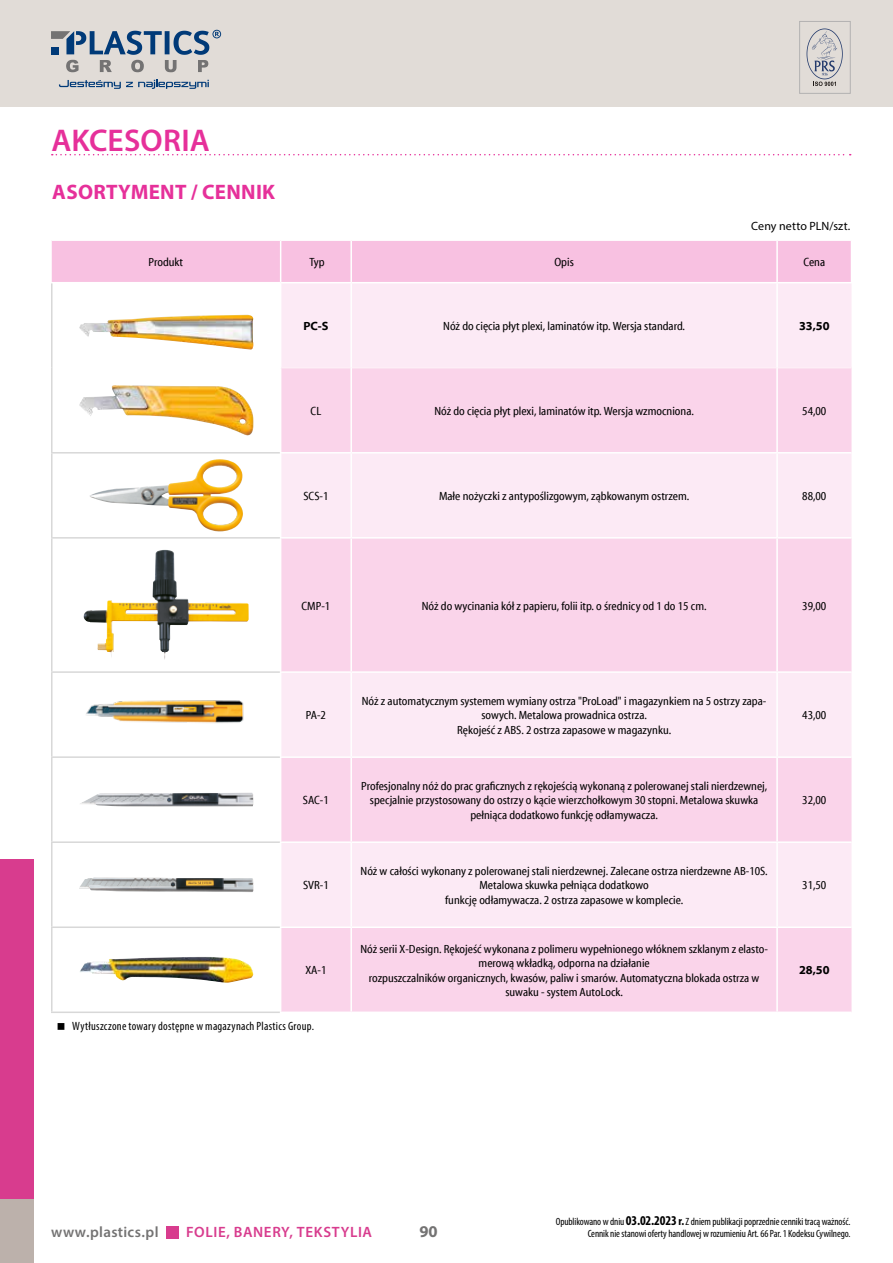
<style>
.page{position:relative;width:893px;height:1263px;background:#fff}
.page>*{position:absolute;margin:0;border:0;box-sizing:border-box;transform-origin:0 0}
.t1{font:600 31.5px "Myriad Pro";letter-spacing:.005em;color:#e6309a}
.t2{font:700 21px "Myriad Pro";letter-spacing:.015em;color:#e6309a}
.t3{font:700 16.5px "Myriad Pro";color:#747373}
.t4{font:600 15px "Myriad Pro";letter-spacing:.045em;color:#d83c8e}
.t5{font:600 15px "Myriad Pro";letter-spacing:.025em;color:#747373}
.t6{font:condensed 12px/14.4px "Myriad Web Pro";color:#000;text-align:center}
.t7{font:condensed 12px "Myriad Pro";letter-spacing:.02em;color:#000}
.t8{font:12px "Myriad Pro";letter-spacing:.01em;color:#000}
.t9{font:700 12px "Myriad Web Pro";color:#000}
.t10{font:condensed 10.5px/12px "Myriad Pro";letter-spacing:-.01em;color:#000;text-align:right}
.s1{font-weight:700;font-size:13.5px}
.s2{font-weight:700;font-size:12px}
</style>
<div class="page">
<div style="left:0;top:859px;width:34px;height:340px;background:#d83c8e"></div>
<div style="left:0;top:0;width:893px;height:106px;background:#e1dcd7"></div>
<svg style="left:51px;top:30px;width:170px;height:42px"></svg>
<svg style="left:59px;top:80px;width:150px;height:9px"></svg>
<svg style="left:807px;top:29px;width:36px;height:57px"></svg>
<div style="left:799px;top:21px;width:51px;height:73px;border:1px solid #b3b2b2"></div>
<div style="left:0;top:1199px;width:34px;height:64px;background:#bcb1ab"></div>
<svg style="left:52px;top:154px;width:799px;height:1px"></svg>
<div style="left:166px;top:1226px;width:12px;height:13px;background:#d83c8e"></div>
<div style="left:52px;top:241px;width:799px;height:41px;background:#f8c1e1"></div>
<div style="left:281px;top:283px;width:570px;height:84px;background:#fceaf5"></div>
<svg style="left:281px;top:368px;width:570px;height:643px;background:#fadcee"></svg>
<hr style="left:280px;top:241px;width:1px;height:41px;background:#fff">
<hr style="left:280px;top:537px;width:71px;height:2px;background:#fff">
<hr style="left:280px;top:756px;width:71px;height:2px;background:#fff">
<hr style="left:350px;top:241px;width:2px;height:41px;background:#fff">
<hr style="left:351px;top:537px;width:426px;height:2px;background:#fff">
<hr style="left:351px;top:756px;width:426px;height:2px;background:#fff">
<hr style="left:776px;top:241px;width:2px;height:41px;background:#fff">
<hr style="left:777px;top:537px;width:74px;height:2px;background:#fff">
<hr style="left:777px;top:756px;width:74px;height:2px;background:#fff">
<hr style="left:51px;top:283px;width:2px;height:85px;background:#d8d8d8">
<hr style="left:51px;top:368px;width:2px;height:84px;background:#d8d8d8">
<hr style="left:51px;top:452px;width:229px;height:1px;background:#d8d8d8">
<hr style="left:51px;top:453px;width:2px;height:84px;background:#d8d8d8">
<hr style="left:51px;top:537px;width:229px;height:2px;background:#d8d8d8">
<hr style="left:51px;top:539px;width:2px;height:132px;background:#d8d8d8">
<hr style="left:51px;top:671px;width:229px;height:2px;background:#d8d8d8">
<hr style="left:51px;top:673px;width:2px;height:83px;background:#d8d8d8">
<hr style="left:51px;top:756px;width:229px;height:2px;background:#d8d8d8">
<hr style="left:51px;top:758px;width:2px;height:83px;background:#d8d8d8">
<hr style="left:51px;top:841px;width:229px;height:2px;background:#d8d8d8">
<hr style="left:51px;top:843px;width:2px;height:83px;background:#d8d8d8">
<hr style="left:51px;top:926px;width:229px;height:2px;background:#d8d8d8">
<hr style="left:51px;top:928px;width:2px;height:83px;background:#d8d8d8">
<hr style="left:51px;top:1011px;width:229px;height:2px;background:#d8d8d8">
<hr style="left:281px;top:367px;width:69px;height:1px;background:#fdeef6">
<hr style="left:352px;top:367px;width:424px;height:1px;background:#fdeef6">
<hr style="left:778px;top:367px;width:73px;height:1px;background:#fdeef6">
<hr style="left:350px;top:283px;width:2px;height:85px;background:#fff">
<hr style="left:776px;top:283px;width:2px;height:85px;background:#fff">
<hr style="left:350px;top:368px;width:2px;height:84px;background:#fff">
<hr style="left:776px;top:368px;width:2px;height:84px;background:#fff">
<hr style="left:280px;top:452px;width:71px;height:1px;background:#fff">
<hr style="left:351px;top:452px;width:426px;height:1px;background:#fff">
<hr style="left:350px;top:453px;width:2px;height:84px;background:#fff">
<hr style="left:777px;top:452px;width:74px;height:1px;background:#fff">
<hr style="left:776px;top:453px;width:2px;height:84px;background:#fff">
<hr style="left:350px;top:539px;width:2px;height:132px;background:#fff">
<hr style="left:776px;top:539px;width:2px;height:132px;background:#fff">
<hr style="left:280px;top:671px;width:71px;height:2px;background:#fff">
<hr style="left:351px;top:671px;width:426px;height:2px;background:#fff">
<hr style="left:350px;top:673px;width:2px;height:83px;background:#fff">
<hr style="left:777px;top:671px;width:74px;height:2px;background:#fff">
<hr style="left:776px;top:673px;width:2px;height:83px;background:#fff">
<hr style="left:350px;top:758px;width:2px;height:83px;background:#fff">
<hr style="left:776px;top:758px;width:2px;height:83px;background:#fff">
<hr style="left:280px;top:841px;width:71px;height:2px;background:#fff">
<hr style="left:351px;top:841px;width:426px;height:2px;background:#fff">
<hr style="left:350px;top:843px;width:2px;height:83px;background:#fff">
<hr style="left:777px;top:841px;width:74px;height:2px;background:#fff">
<hr style="left:776px;top:843px;width:2px;height:83px;background:#fff">
<hr style="left:280px;top:926px;width:71px;height:2px;background:#fff">
<hr style="left:351px;top:926px;width:426px;height:2px;background:#fff">
<hr style="left:350px;top:928px;width:2px;height:83px;background:#fff">
<hr style="left:777px;top:926px;width:74px;height:2px;background:#fff">
<hr style="left:776px;top:928px;width:2px;height:83px;background:#fff">
<img style="left:79px;top:315px;width:175px;height:35px">
<img style="left:79px;top:385px;width:174px;height:51px">
<img style="left:90px;top:459px;width:153px;height:72px">
<img style="left:84px;top:550px;width:165px;height:110px">
<img style="left:86px;top:700px;width:158px;height:23px">
<img style="left:80px;top:793px;width:173px;height:13px">
<img style="left:79px;top:877px;width:174px;height:15px">
<img style="left:80px;top:957px;width:173px;height:26px">
<h1 class="t1" style="left:51px;top:121px;width:160px">AKCESORIA</h1>
<h2 class="t2" style="left:52px;top:178px;width:224px">ASORTYMENT / CENNIK</h2>
<p class="t8" style="left:751px;top:218px;width:101px">Ceny netto PLN/szt.</p>
<p class="t6" style="left:149px;top:255px;width:36px">Produkt</p>
<p class="t6" style="left:309px;top:255px;width:17px">Typ</p>
<p class="t6" style="left:554px;top:255px;width:21px">Opis</p>
<p class="t6" style="left:803px;top:255px;width:23px">Cena</p>
<p class="t9" style="left:303px;top:319px;width:27px">PC-S</p>
<p class="t6" style="left:443px;top:319px;width:243px">Nóż do cięcia płyt plexi, laminatów itp. Wersja standard.</p>
<p class="t9" style="left:799px;top:319px;width:32px">33,50</p>
<p class="t6" style="left:311px;top:404px;width:12px">CL</p>
<p class="t6" style="left:434px;top:404px;width:261px">Nóż do cięcia płyt plexi, laminatów itp. Wersja wzmocniona.</p>
<p class="t6" style="left:802px;top:404px;width:26px">54,00</p>
<p class="t6" style="left:303px;top:489px;width:26px">SCS-1</p>
<p class="t6" style="left:439px;top:489px;width:252px">Małe nożyczki z antypoślizgowym, ząbkowanym ostrzem.</p>
<p class="t6" style="left:802px;top:489px;width:26px">88,00</p>
<p class="t6" style="left:302px;top:599px;width:30px">CMP-1</p>
<p class="t6" style="left:422px;top:599px;width:286px">Nóż do wycinania kół z papieru, folii itp. o średnicy od 1 do 15 cm.</p>
<p class="t6" style="left:802px;top:599px;width:26px">39,00</p>
<p class="t6" style="left:306px;top:708px;width:22px">PA-2</p>
<p class="t6" style="left:362px;top:694px;width:406px">Nóż z automatycznym systemem wymiany ostrza "ProLoad" i magazynkiem na 5 ostrzy zapa&shy;sowych. Metalowa prowadnica ostrza.<br>Rękojeść z ABS. 2 ostrza zapasowe w magazynku.</p>
<p class="t6" style="left:802px;top:708px;width:26px">43,00</p>
<p class="t6" style="left:303px;top:793px;width:27px">SAC-1</p>
<p class="t6" style="left:361px;top:779px;width:407px">Profesjonalny nóż do prac graficznych z rękojeścią wykonaną z polerowanej stali nierdzewnej, specjalnie przystosowany do ostrzy o kącie wierzchołkowym 30 stopni. Metalowa skuwka pełniąca dodatkowo funkcję odłamywacza.</p>
<p class="t6" style="left:802px;top:793px;width:26px">32,00</p>
<p class="t6" style="left:303px;top:878px;width:27px">SVR-1</p>
<p class="t6" style="left:361px;top:864px;width:409px">Nóż w całości wykonany z polerowanej stali nierdzewnej. Zalecane ostrza nierdzewne AB-10S.<br>Metalowa skuwka pełniąca dodatkowo<br>funkcję odłamywacza. 2 ostrza zapasowe w komplecie.</p>
<p class="t6" style="left:802px;top:878px;width:26px">31,50</p>
<p class="t6" style="left:305px;top:963px;width:23px">XA-1</p>
<p class="t6" style="left:360px;top:942px;width:409px">Nóż serii X-Design. Rękojeść wykonana z polimeru wypełnionego włóknem szklanym z elasto&shy;merową wkładką, odporna na działanie<br>rozpuszczalników organicznych, kwasów, paliw i smarów. Automatyczna blokada ostrza w suwaku - system AutoLock.</p>
<p class="t9" style="left:799px;top:964px;width:32px">28,50</p>
<p class="t7" style="left:72px;top:1019px;width:243px">Wytłuszczone towary dostępne w magazynach Plastics Group.</p>
<p class="t5" style="left:51px;top:1223px;width:109px">www.plastics.pl</p>
<p class="t4" style="left:186px;top:1223px;width:188px">FOLIE, BANERY, TEKSTYLIA</p>
<h3 class="t3" style="left:419px;top:1221px;width:20px">90</h3>
<p class="t10" style="left:556px;top:1216px;width:296px">Opublikowano w dniu <span class="s1">03.02.2023</span> <span class="s2">r.</span> Z dniem publikacji poprzednie cenniki tracą ważność.<br>Cennik nie stanowi oferty handlowej w rozumieniu Art. 66 Par. 1 Kodeksu Cywilnego.</p>
</div>
